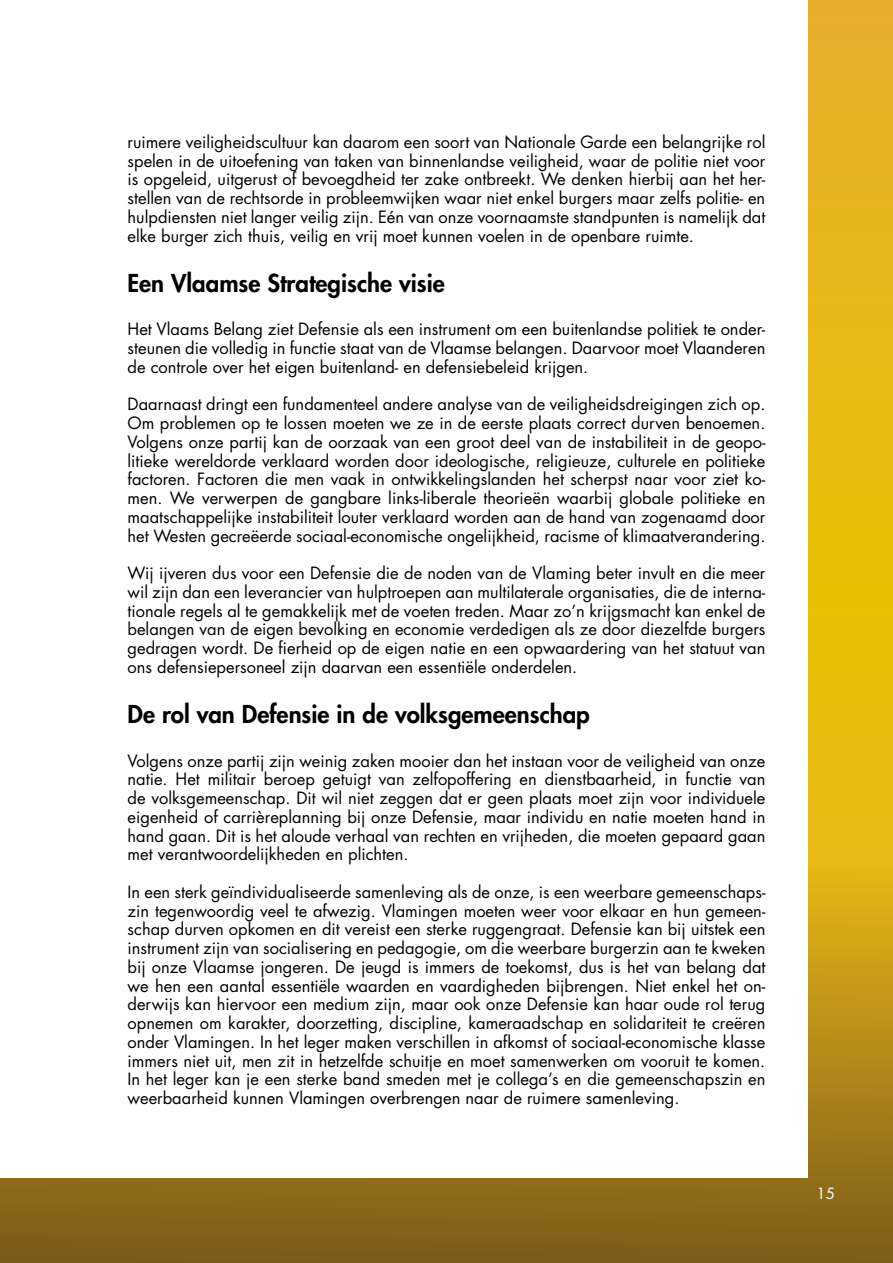
<style>
.page{position:relative;width:893px;height:1263px;background:#fff}
.page>*{position:absolute;margin:0;border:0;box-sizing:border-box;transform-origin:0 0}
.t1{font:800 24px "Futura Std";color:#000}
.t2{font:16.5px/18.8px "Futura Std";color:#000;text-align:justify}
.t3{font:15px "Futura Std";color:#fff}
</style>
<div class="page">
<svg style="left:808px;top:0;width:85px;height:726px;background:#e8b715"></svg>
<div style="left:0;top:726px;width:893px;height:537px;background:linear-gradient(to bottom,#fdcc10,#825f1c)"></div>
<div style="left:0;top:0;width:808px;height:1178px;background:#fff"></div>
<p class="t2" style="left:128px;top:132px;width:639px">ruimere veiligheidscultuur kan daarom een soort van Nationale Garde een belangrijke rol spelen in de uitoefening van taken van binnenlandse veiligheid, waar de politie niet voor is opgeleid, uitgerust of bevoegdheid ter zake ontbreekt. We denken hierbij aan het her&shy;stellen van de rechtsorde in probleemwijken waar niet enkel burgers maar zelfs politie- en hulpdiensten niet langer veilig zijn. Eén van onze voornaamste standpunten is namelijk dat elke burger zich thuis, veilig en vrij moet kunnen voelen in de openbare ruimte.</p>
<h1 class="t1" style="left:128px;top:268px;width:319px">Een Vlaamse Strategische visie</h1>
<p class="t2" style="left:128px;top:320px;width:639px">Het Vlaams Belang ziet Defensie als een instrument om een buitenlandse politiek te onder&shy;steunen die volledig in functie staat van de Vlaamse belangen. Daarvoor moet Vlaanderen de controle over het eigen buitenland- en defensiebeleid krijgen.</p>
<p class="t2" style="left:128px;top:395px;width:639px">Daarnaast dringt een fundamenteel andere analyse van de veiligheidsdreigingen zich op.<br>Om problemen op te lossen moeten we ze in de eerste plaats correct durven benoemen.<br>Volgens onze partij kan de oorzaak van een groot deel van de instabiliteit in de geopo&shy;litieke wereldorde verklaard worden door ideologische, religieuze, culturele en politieke factoren. Factoren die men vaak in ontwikkelingslanden het scherpst naar voor ziet ko&shy;men. We verwerpen de gangbare links-liberale theorieën waarbij globale politieke en maatschappelijke instabiliteit louter verklaard worden aan de hand van zogenaamd door het Westen gecreëerde sociaal-economische ongelijkheid, racisme of klimaatverandering.</p>
<p class="t2" style="left:128px;top:564px;width:639px">Wij ijveren dus voor een Defensie die de noden van de Vlaming beter invult en die meer wil zijn dan een leverancier van hulptroepen aan multilaterale organisaties, die de interna&shy;tionale regels al te gemakkelijk met de voeten treden. Maar zo’n krijgsmacht kan enkel de belangen van de eigen bevolking en economie verdedigen als ze door diezelfde burgers gedragen wordt. De fierheid op de eigen natie en een opwaardering van het statuut van ons defensiepersoneel zijn daarvan een essentiële onderdelen.</p>
<h1 class="t1" style="left:128px;top:699px;width:464px">De rol van Defensie in de volksgemeenschap</h1>
<p class="t2" style="left:128px;top:751px;width:639px">Volgens onze partij zijn weinig zaken mooier dan het instaan voor de veiligheid van onze natie. Het militair beroep getuigt van zelfopoffering en dienstbaarheid, in functie van de volksgemeenschap. Dit wil niet zeggen dat er geen plaats moet zijn voor individuele eigenheid of carrièreplanning bij onze Defensie, maar individu en natie moeten hand in hand gaan. Dit is het aloude verhaal van rechten en vrijheden, die moeten gepaard gaan met verantwoordelijkheden en plichten.</p>
<p class="t2" style="left:128px;top:882px;width:639px">In een sterk geïndividualiseerde samenleving als de onze, is een weerbare gemeenschaps&shy;zin tegenwoordig veel te afwezig. Vlamingen moeten weer voor elkaar en hun gemeen&shy;schap durven opkomen en dit vereist een sterke ruggengraat. Defensie kan bij uitstek een instrument zijn van socialisering en pedagogie, om die weerbare burgerzin aan te kweken bij onze Vlaamse jongeren. De jeugd is immers de toekomst, dus is het van belang dat we hen een aantal essentiële waarden en vaardigheden bijbrengen. Niet enkel het on&shy;derwijs kan hiervoor een medium zijn, maar ook onze Defensie kan haar oude rol terug opnemen om karakter, doorzetting, discipline, kameraadschap en solidariteit te creëren onder Vlamingen. In het leger maken verschillen in afkomst of sociaal-economische klasse immers niet uit, men zit in hetzelfde schuitje en moet samenwerken om vooruit te komen.<br>In het leger kan je een sterke band smeden met je collega’s en die gemeenschapszin en weerbaarheid kunnen Vlamingen overbrengen naar de ruimere samenleving.</p>
<p class="t3" style="left:816px;top:1184px;width:20px">15</p>
</div>
